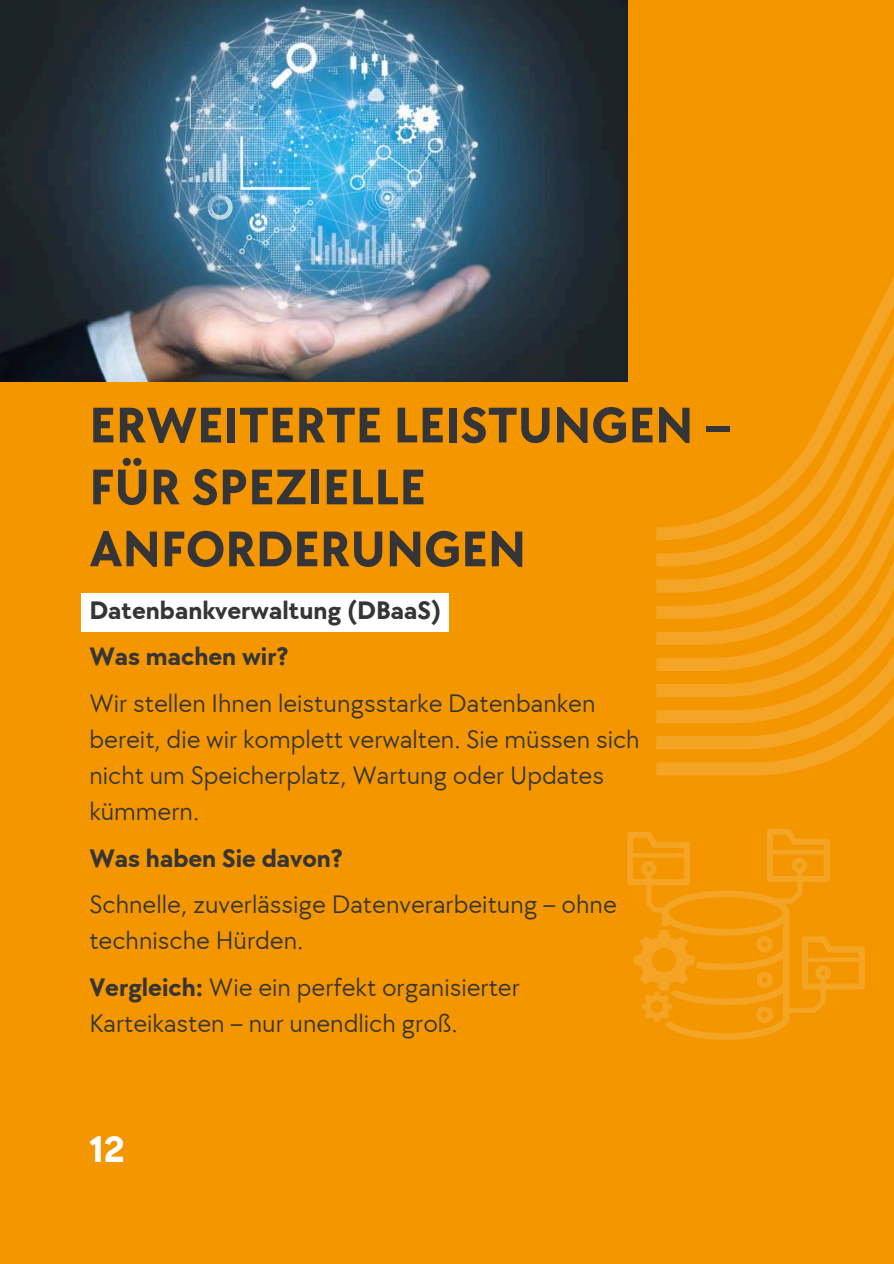
<style>
.page{position:relative;width:894px;height:1264px;background:#fff}
.page>*{position:absolute;margin:0;border:0;box-sizing:border-box;transform-origin:0 0}
.t1{font:700 51.75px/61.9px "TT Chocolates";color:#353537}
.t2{font:700 37.65px "TT Chocolates";color:#fff}
.t3{font:26.1px/36.3px "TT Chocolates";color:#353537}
.t4{font:700 26.1px "TT Chocolates";color:#353537}
.s1{font-weight:700}
</style>
<div class="page">
<div style="left:0;top:0;width:893px;height:1263px;background:#f49600"></div>
<svg style="left:656px;top:749px;width:195px;height:26px"></svg>
<svg style="left:656px;top:723px;width:230px;height:26px"></svg>
<svg style="left:656px;top:697px;width:237px;height:26px"></svg>
<svg style="left:656px;top:671px;width:237px;height:26px"></svg>
<svg style="left:656px;top:279px;width:237px;height:392px"></svg>
<svg style="left:627px;top:829px;width:237px;height:210px"></svg>
<svg style="left:633px;top:930px;width:61px;height:92px"></svg>
<img style="left:0;top:0;width:627px;height:382px">
<div style="left:82px;top:593px;width:367px;height:38px;background:#fff"></div>
<h1 class="t1" style="left:89px;top:392px;width:642px">ERWEITERTE LEISTUNGEN –<br>FÜR SPEZIELLE<br>ANFORDERUNGEN</h1>
<p class="t4" style="left:89px;top:592px;width:353px">Datenbankverwaltung (DBaaS)</p>
<p class="t4" style="left:89px;top:638px;width:201px">Was machen wir?</p>
<p class="t3" style="left:89px;top:684px;width:551px">Wir stellen Ihnen leistungsstarke Datenbanken bereit, die wir komplett verwalten. Sie müssen sich nicht um Speicherplatz, Wartung oder Updates kümmern.</p>
<p class="t4" style="left:89px;top:839px;width:255px">Was haben Sie davon?</p>
<p class="t3" style="left:89px;top:885px;width:529px">Schnelle, zuverlässige Datenverarbeitung – ohne technische Hürden.</p>
<p class="t3" style="left:89px;top:967px;width:432px"><span class="s1">Vergleich:</span> Wie ein perfekt organisierter<br>Karteikasten – nur unendlich groß.</p>
<h2 class="t2" style="left:89px;top:1123px;width:37px">12</h2>
</div>
